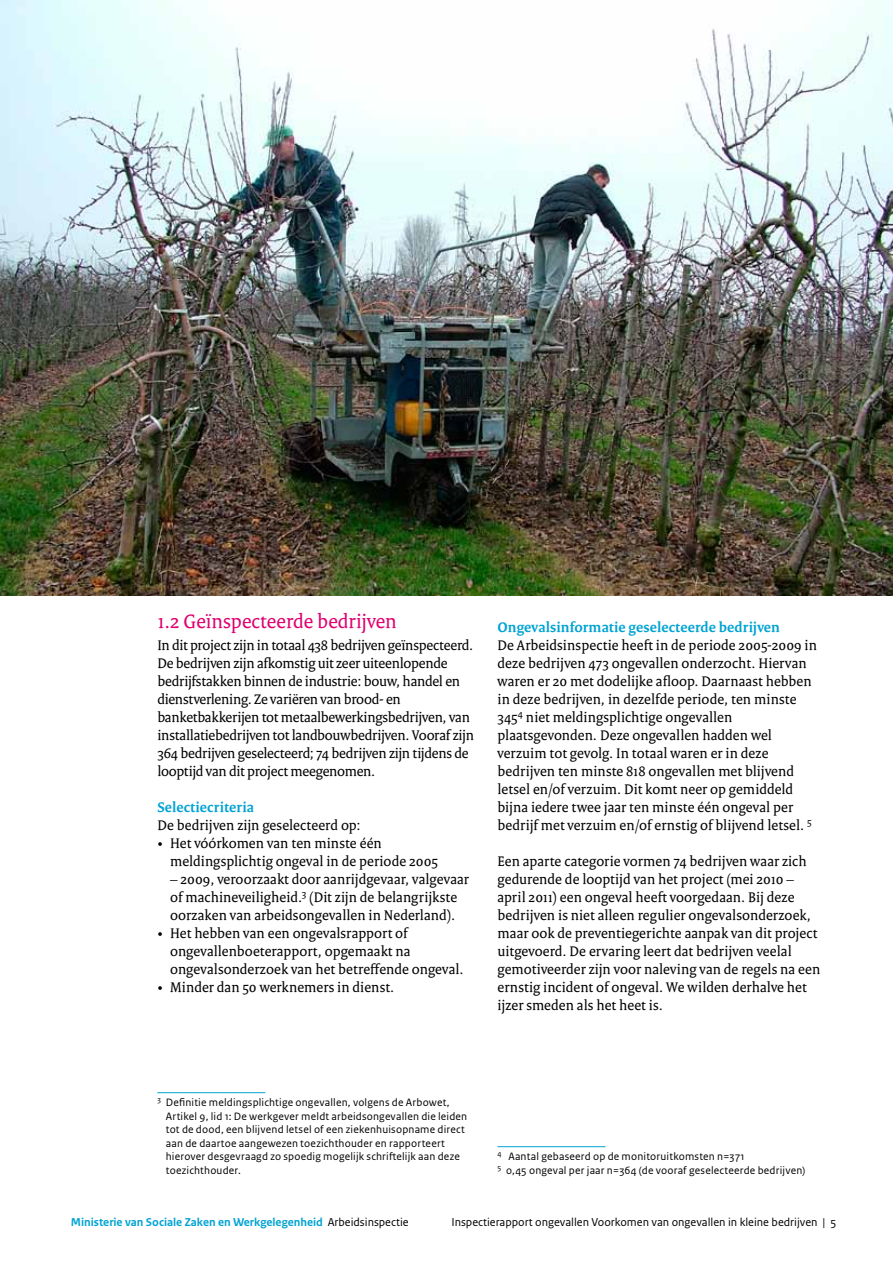
<style>
.page{position:relative;width:893px;height:1263px;background:#fff}
.page>*{position:absolute;margin:0;border:0;box-sizing:border-box;transform-origin:0 0}
.t1{font:21px "Rijksoverheid Serif";letter-spacing:.005em;color:#e00070}
.t2{font:15px/18px "Rijksoverheid Serif";color:#000}
.t3{font:700 15px "Rijksoverheid Serif";letter-spacing:.01em;color:#00a3d3}
.t4{font:12px "Rijksoverheid Sans Text";color:#000}
.t5{font:700 12px "Rijksoverheid Sans Text";color:#00a3d3}
.t6{font:11.25px/13.5px "Rijksoverheid Sans Text";letter-spacing:.015em;color:#000}
.s1{font-weight:400;color:#000}
</style>
<div class="page">
<hr style="left:157px;top:1092px;width:108px;height:1px;background:#00a3d3">
<hr style="left:497px;top:1146px;width:108px;height:1px;background:#00a3d3">
<img style="left:0;top:0;width:893px;height:596px">
<h1 class="t1" style="left:157px;top:608px;width:241px">1.2 Geïnspecteerde bedrijven</h1>
<p class="t2" style="left:157px;top:636px;width:318px">In dit project zijn in totaal 438 bedrijven geïnspecteerd.<br>De bedrijven zijn afkomstig uit zeer uiteenlopende bedrijfstakken binnen de industrie: bouw, handel en dienstverlening. Ze variëren van brood- en banketbakkerijen tot metaalbewerkingsbedrijven, van installatiebedrijven tot landbouwbedrijven. Vooraf zijn 364 bedrijven geselecteerd; 74 bedrijven zijn tijdens de looptijd van dit project meegenomen.</p>
<p class="t3" style="left:157px;top:798px;width:98px">Selectiecriteria</p>
<p class="t2" style="left:157px;top:816px;width:205px">De bedrijven zijn geselecteerd op:</p>
<p class="t2" style="left:170px;top:834px;width:270px;text-indent:-13px">• Het vóórkomen van ten minste één meldingsplichtig ongeval in de periode 2005</p>
<p class="t2" style="left:170px;top:870px;width:300px">– 2009, veroorzaakt door aanrijdgevaar, valgevaar of machineveiligheid.<sup>3</sup> (Dit zijn de belangrijkste oorzaken van arbeidsongevallen in Nederland).</p>
<p class="t2" style="left:170px;top:924px;width:295px;text-indent:-13px">• Het hebben van een ongevalsrapport of ongevallenboeterapport, opgemaakt na ongevalsonderzoek van het betreffende ongeval.</p>
<p class="t2" style="left:157px;top:978px;width:238px">• Minder dan 50 werknemers in dienst.</p>
<p class="t3" style="left:497px;top:618px;width:284px">Ongevalsinformatie geselecteerde bedrijven</p>
<p class="t2" style="left:497px;top:636px;width:321px">De Arbeidsinspectie heeft in de periode 2005-2009 in deze bedrijven 473 ongevallen onderzocht. Hiervan waren er 20 met dodelijke afloop. Daarnaast hebben in deze bedrijven, in dezelfde periode, ten minste 345<sup>4</sup> niet meldingsplichtige ongevallen plaatsgevonden. Deze ongevallen hadden wel verzuim tot gevolg. In totaal waren er in deze bedrijven ten minste 818 ongevallen met blijvend letsel en/of verzuim. Dit komt neer op gemiddeld bijna iedere twee jaar ten minste één ongeval per bedrijf met verzuim en/of ernstig of blijvend letsel. <sup>5</sup></p>
<p class="t2" style="left:497px;top:852px;width:324px">Een aparte categorie vormen 74 bedrijven waar zich gedurende de looptijd van het project (mei 2010 – april 2011) een ongeval heeft voorgedaan. Bij deze bedrijven is niet alleen regulier ongevalsonderzoek, maar ook de preventiegerichte aanpak van dit project uitgevoerd. De ervaring leert dat bedrijven veelal gemotiveerder zijn voor naleving van de regels na een ernstig incident of ongeval. We wilden derhalve het ijzer smeden als het heet is.</p>
<p class="t6" style="left:166px;top:1096px;width:303px;text-indent:-9px"><sup>3</sup> Definitie meldingsplichtige ongevallen, volgens de Arbowet, Artikel 9, lid 1: De werkgever meldt arbeidsongevallen die leiden tot de dood, een blijvend letsel of een ziekenhuisopname direct aan de daartoe aangewezen toezichthouder en rapporteert hierover desgevraagd zo spoedig mogelijk schriftelijk aan deze toezichthouder.</p>
<p class="t6" style="left:497px;top:1150px;width:309px"><sup>4</sup> Aantal gebaseerd op de monitoruitkomsten n=371<br><sup>5</sup> 0,45 ongeval per jaar n=364 (de vooraf geselecteerde bedrijven)</p>
<p class="t5" style="left:71px;top:1215px;width:339px">Ministerie van Sociale Zaken en Werkgelegenheid <span class="s1">Arbeidsinspectie</span></p>
<p class="t4" style="left:451px;top:1215px;width:386px">Inspectierapport ongevallen Voorkomen van ongevallen in kleine bedrijven | 5</p>
</div>
